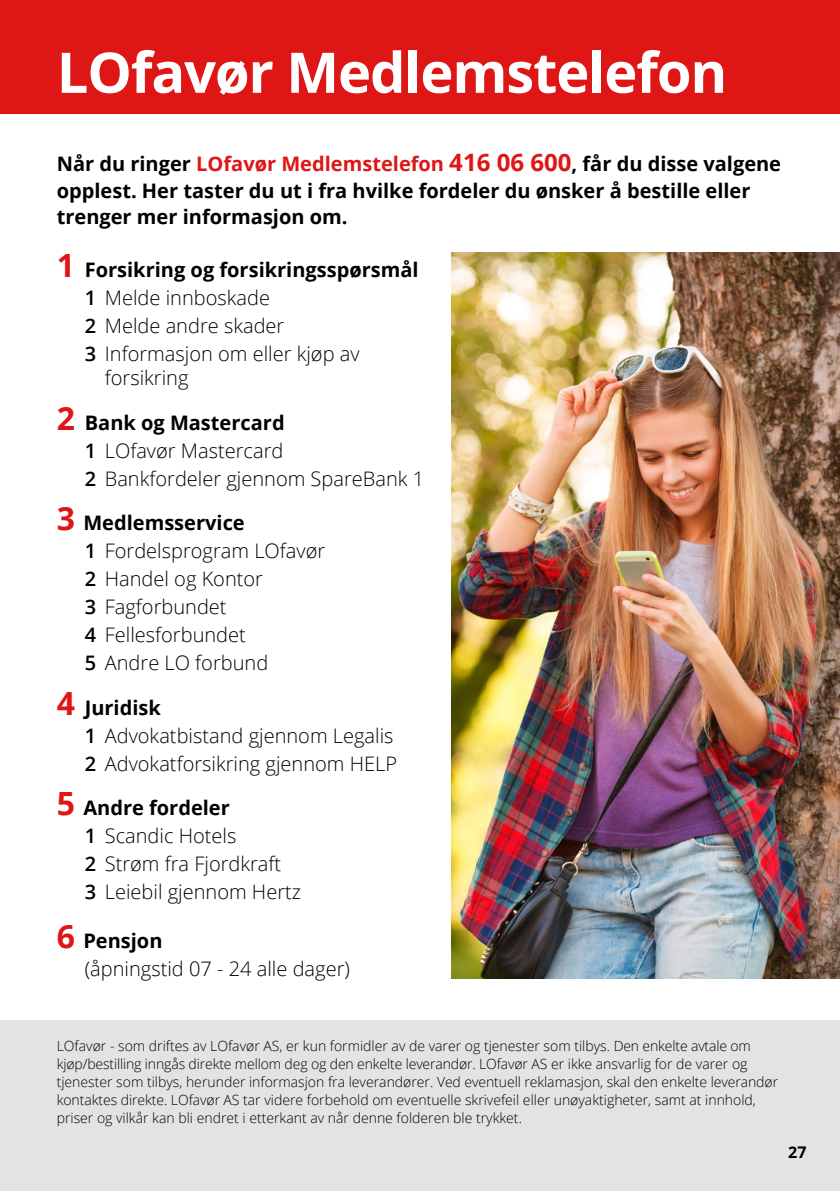
<style>
.page{position:relative;width:840px;height:1191px;background:#fff}
.page>*{position:absolute;margin:0;border:0;box-sizing:border-box;transform-origin:0 0}
.t1{font:700 56px "Open Sans";letter-spacing:-.02em;color:#fff}
.t2{font:300 20px/28px "Open Sans";color:#000}
.t3{font:700 20px/26px "Open Sans";color:#000}
.t4{font:700 16px "Open Sans";color:#000}
.t5{font:300 14px/18px "Open Sans";color:#000}
.s1{color:#df1616}
.s2{font-size:24px;color:#df1616}
.s3{font-weight:700;font-size:32px;color:#df1616}
.s4{font-weight:700}
.s5{font-weight:600}
</style>
<div class="page">
<div style="left:0;top:1020px;width:839px;height:171px;background:#e3e3e3"></div>
<div style="left:0;top:0;width:839px;height:113px;background:#df1616"></div>
<img style="left:451px;top:252px;width:388px;height:726px">
<h1 class="t1" style="left:57px;top:33px;width:671px">LOfavør Medlemstelefon</h1>
<h2 class="t3" style="left:57px;top:151px;width:725px">Når du ringer <span class="s1">LOfavør Medlemstelefon</span> <span class="s2">416 06 600</span>, får du disse valgene opplest. Her taster du ut i fra hvilke fordeler du ønsker å bestille eller trenger mer informasjon om.</h2>
<h2 class="t2" style="left:85px;top:255px;width:335px;text-indent:-28px"><span class="s3">1</span> <span class="s4">Forsikring og forsikringsspørsmål<br></span><span class="s5">1</span> Melde innboskade<br><span class="s5">2</span> Melde andre skader<br><span class="s5">3</span> Informasjon om eller kjøp av</h2>
<h2 class="t2" style="left:105px;top:363px;width:85px">forsikring</h2>
<h2 class="t2" style="left:85px;top:408px;width:341px;text-indent:-28px"><span class="s3">2</span> <span class="s4">Bank og Mastercard<br></span><span class="s5">1</span> LOfavør Mastercard<br><span class="s5">2</span> Bankfordeler gjennom SpareBank 1</h2>
<h2 class="t2" style="left:85px;top:508px;width:242px;text-indent:-28px"><span class="s3">3</span> <span class="s4">Medlemsservice<br></span><span class="s5">1</span> Fordelsprogram LOfavør<br><span class="s5">2</span> Handel og Kontor<br><span class="s5">3</span> Fagforbundet<br><span class="s5">4</span> Fellesforbundet<br><span class="s5">5</span> Andre LO forbund</h2>
<h2 class="t2" style="left:85px;top:693px;width:310px;text-indent:-28px"><span class="s3">4</span> <span class="s4">Juridisk<br></span><span class="s5">1</span> Advokatbistand gjennom Legalis<br><span class="s5">2</span> Advokatforsikring gjennom Help</h2>
<h2 class="t2" style="left:85px;top:793px;width:218px;text-indent:-28px"><span class="s3">5</span> <span class="s4">Andre fordeler<br></span><span class="s5">1</span> Scandic Hotels<br><span class="s5">2</span> Strøm fra Fjordkraft<br><span class="s5">3</span> Leiebil gjennom Hertz</h2>
<h2 class="t2" style="left:85px;top:926px;width:266px;text-indent:-28px"><span class="s3">6</span> <span class="s4">Pensjon<br></span>(åpningstid 07 - 24 alle dager)</h2>
<p class="t5" style="left:57px;top:1037px;width:722px">LOfavør - som driftes av LOfavør AS, er kun formidler av de varer og tjenester som tilbys. Den enkelte avtale om kjøp/bestilling inngås direkte mellom deg og den enkelte leverandør. LOfavør AS er ikke ansvarlig for de varer og tjenester som tilbys, herunder informasjon fra leverandører. Ved eventuell reklamasjon, skal den enkelte leverandør kontaktes direkte. LOfavør AS tar videre forbehold om eventuelle skrivefeil eller unøyaktigheter, samt at innhold, priser og vilkår kan bli endret i etterkant av når denne folderen ble trykket.</p>
<p class="t4" style="left:787px;top:1140px;width:20px">27</p>
</div>
